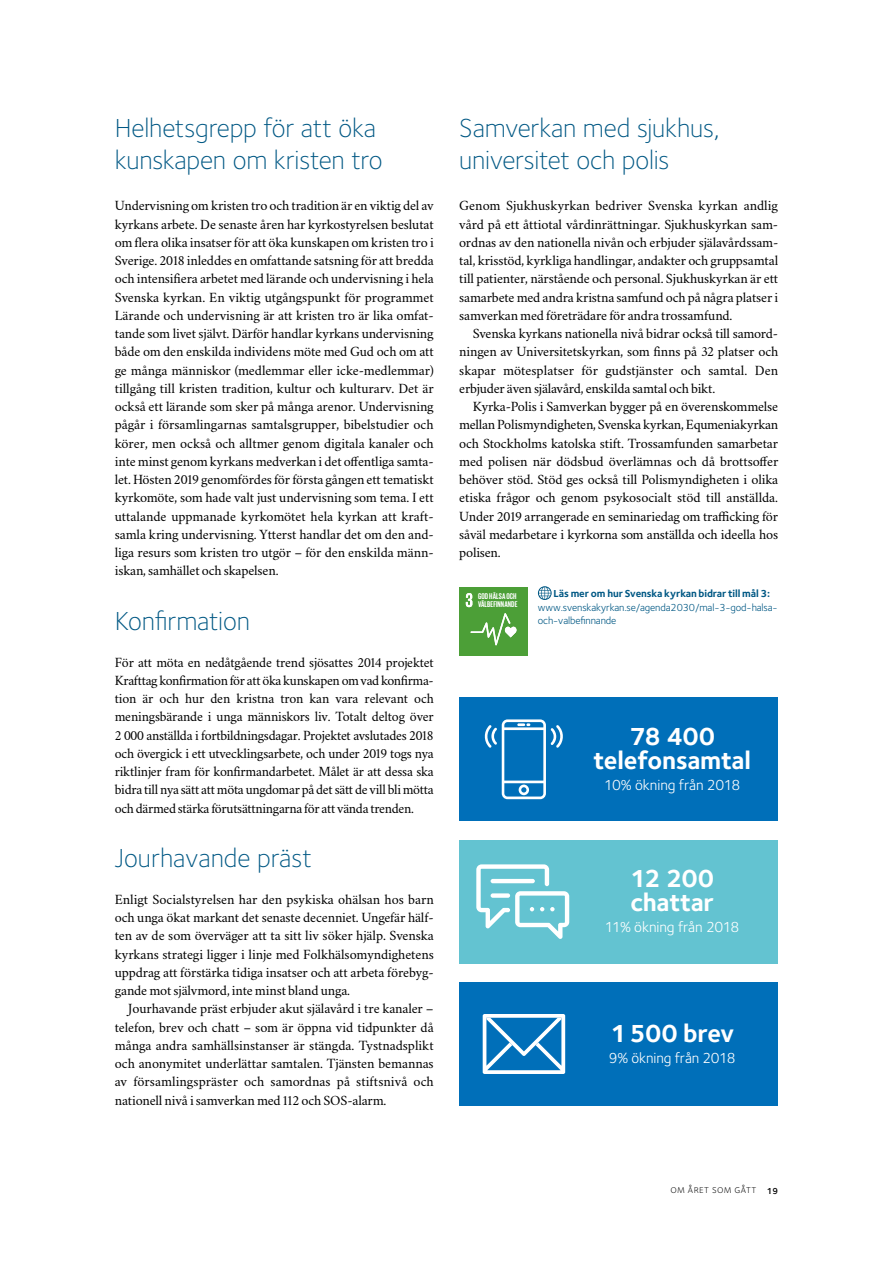
<style>
.page{position:relative;width:893px;height:1263px;background:#fff}
.page>*{position:absolute;margin:0;border:0;box-sizing:border-box;transform-origin:0 0}
.t1{font:300 27px/31.5px "Foundry Sterling OT3";letter-spacing:-.01em;color:#005884}
.t2{font:700 25.5px/24px "Foundry Sterling OT3";letter-spacing:-.01em;color:#fff;text-align:center}
.t3{font:15px "Foundry Sterling OT3";letter-spacing:-.01em;color:#fff}
.t4{font:14.25px/18.3px "Crimson Svk 2.0";letter-spacing:-.01em;color:#000;text-align:justify}
.t5{font:300 11.25px "Foundry Sterling OT3";letter-spacing:.035em;color:#000}
.t6{font:10.5px/13.5px "Foundry Sterling OT3";letter-spacing:-.01em;color:#005884}
.t7{font:700 10.5px "Foundry Sterling OT3";letter-spacing:-.01em;color:#005884}
.t8{font:700 8.55px/8.1px "Giorgio Sans";letter-spacing:.015em;color:#fff}
.s1{font-weight:600;font-size:9px}
</style>
<div class="page">
<svg style="left:538px;top:586px;width:14px;height:14px"></svg>
<div style="left:459px;top:698px;width:319px;height:123px;background:#006fb9"></div>
<svg style="left:484px;top:719px;width:79px;height:80px"></svg>
<div style="left:459px;top:982px;width:319px;height:124px;background:#006fb9"></div>
<svg style="left:483px;top:1014px;width:82px;height:60px"></svg>
<div style="left:459px;top:840px;width:319px;height:123px;background:#63c3d1"></div>
<svg style="left:476px;top:864px;width:93px;height:75px"></svg>
<div style="left:459px;top:587px;width:69px;height:69px;background:#4c9f37"></div>
<svg style="left:466px;top:593px;width:6px;height:14px"></svg>
<svg style="left:471px;top:613px;width:45px;height:32px"></svg>
<h1 class="t1" style="left:115px;top:111px;width:269px">Helhetsgrepp för att öka kunskapen om kristen tro</h1>
<p class="t4" style="left:115px;top:196px;width:320px">Undervisning om kristen tro och tradition är en viktig del av kyrkans arbete. De senaste åren har kyrkostyrelsen beslutat om flera olika insatser för att öka kunskapen om kristen tro i Sverige. 2018 inleddes en omfattande satsning för att bredda och intensifiera arbetet med lärande och undervisning i hela Svenska kyrkan. En viktig utgångspunkt för programmet Lärande och undervisning är att kristen tro är lika omfat&shy;tande som livet självt. Därför handlar kyrkans undervisning både om den enskilda individens möte med Gud och om att ge många människor (medlemmar eller icke-medlemmar) tillgång till kristen tradition, kultur och kulturarv. Det är också ett lärande som sker på många arenor. Undervisning pågår i församlingarnas samtalsgrupper, bibelstudier och körer, men också och alltmer genom digitala kanaler och inte minst genom kyrkans medverkan i det offentliga samta&shy;let. Hösten 2019 genomfördes för första gången ett tematiskt kyrkomöte, som hade valt just undervisning som tema. I ett uttalande uppmanade kyrkomötet hela kyrkan att kraft&shy;samla kring undervisning. Ytterst handlar det om den and&shy;liga resurs som kristen tro utgör – för den enskilda männ&shy;iskan, samhället och skapelsen.</p>
<h1 class="t1" style="left:115px;top:604px;width:137px">Konfirmation</h1>
<p class="t4" style="left:115px;top:652px;width:321px">För att möta en nedåtgående trend sjösattes 2014 projektet Krafttag konfirmation för att öka kunskapen om vad konfirma&shy;tion är och hur den kristna tron kan vara relevant och meningsbärande i unga människors liv. Totalt deltog över 2 000 anställda i fortbildningsdagar. Projektet avslutades 2018 och övergick i ett utvecklingsarbete, och under 2019 togs nya riktlinjer fram för konfirmandarbetet. Målet är att dessa ska bidra till nya sätt att möta ungdomar på det sätt de vill bli mötta och därmed stärka förutsättningarna för att vända trenden.</p>
<h1 class="t1" style="left:115px;top:841px;width:199px">Jourhavande präst</h1>
<p class="t4" style="left:115px;top:889px;width:321px">Enligt Socialstyrelsen har den psykiska ohälsan hos barn och unga ökat markant det senaste decenniet. Ungefär hälf&shy;ten av de som överväger att ta sitt liv söker hjälp. Svenska kyrkans strategi ligger i linje med Folkhälsomyndighetens uppdrag att förstärka tidiga insatser och att arbeta förebyg&shy;gande mot självmord, inte minst bland unga.</p>
<p class="t4" style="left:115px;top:999px;width:320px;text-indent:13px">Jourhavande präst erbjuder akut själavård i tre kanaler – telefon, brev och chatt – som är öppna vid tidpunkter då många andra samhällsinstanser är stängda. Tystnadsplikt och anonymitet underlättar samtalen. Tjänsten bemannas av församlingspräster och samordnas på stiftsnivå och nationell nivå i samverkan med 112 och SOS-alarm.</p>
<h1 class="t1" style="left:459px;top:111px;width:262px">Samverkan med sjukhus, universitet och polis</h1>
<p class="t4" style="left:459px;top:196px;width:321px">Genom Sjukhuskyrkan bedriver Svenska kyrkan andlig vård på ett åttiotal vårdinrättningar. Sjukhuskyrkan sam&shy;ordnas av den nationella nivån och erbjuder själavårdssam&shy;tal, krisstöd, kyrkliga handlingar, andakter och gruppsamtal till patienter, närstående och personal. Sjukhuskyrkan är ett samarbete med andra kristna samfund och på några platser i samverkan med företrädare för andra trossamfund.</p>
<p class="t4" style="left:459px;top:323px;width:320px;text-indent:13px">Svenska kyrkans nationella nivå bidrar också till samord&shy;ningen av Universitetskyrkan, som finns på 32 platser och skapar mötesplatser för gudstjänster och samtal. Den erbjuder även själavård, enskilda samtal och bikt.</p>
<p class="t4" style="left:459px;top:396px;width:321px;text-indent:13px">Kyrka-Polis i Samverkan bygger på en överenskommelse mellan Polismyndigheten, Svenska kyrkan, Equmeniakyrkan och Stockholms katolska stift. Trossamfunden samarbetar med polisen när dödsbud överlämnas och då brottsoffer behöver stöd. Stöd ges också till Polismyndigheten i olika etiska frågor och genom psykosocialt stöd till anställda.<br>Under 2019 arrangerade en seminariedag om trafficking för såväl medarbetare i kyrkorna som anställda och ideella hos polisen.</p>
<p class="t7" style="left:553px;top:585px;width:218px">Läs mer om hur Svenska kyrkan bidrar till mål 3:</p>
<p class="t6" style="left:538px;top:600px;width:241px">www.svenskakyrkan.se/agenda2030/mal-3-god-halsa&shy;och-valbefinnande</p>
<p class="t8" style="left:478px;top:592px;width:41px">GOD HÄLSA OCH<br>VÄLBEFINNANDE</p>
<h2 class="t2" style="left:593px;top:723px;width:159px">78 400 telefonsamtal</h2>
<p class="t3" style="left:604px;top:774px;width:138px">10% ökning från 2018</p>
<h2 class="t2" style="left:630px;top:865px;width:86px;text-align:left">12 200 chattar</h2>
<p class="t3" style="left:605px;top:916px;width:136px">11% ökning från 2018</p>
<h2 class="t2" style="left:610px;top:1020px;width:125px">1500 brev</h2>
<p class="t3" style="left:609px;top:1047px;width:128px">9% ökning från 2018</p>
<p class="t5" style="left:670px;top:1181px;width:109px">om året som gått <span class="s1">19</span></p>
</div>
